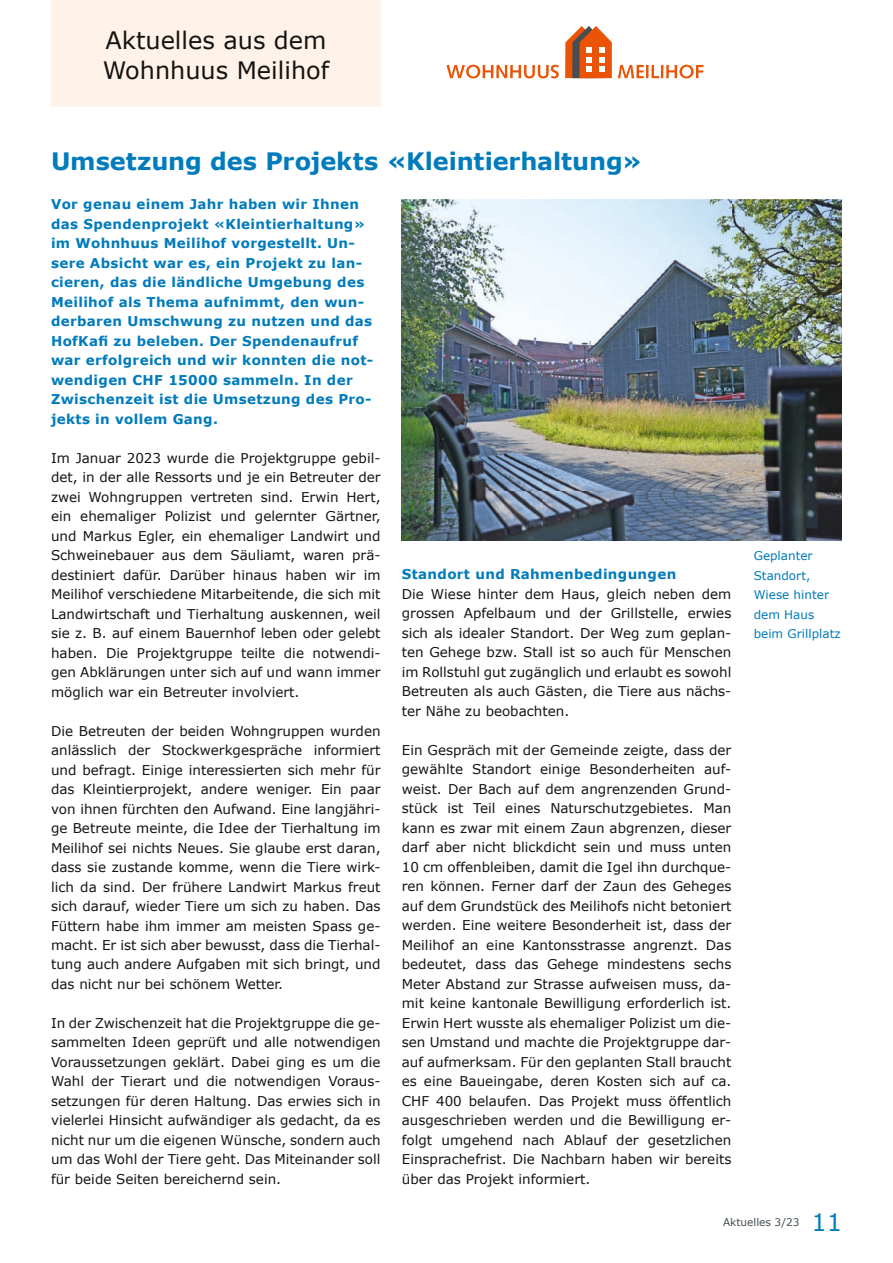
<style>
.page{position:relative;width:893px;height:1263px;background:#fff}
.page>*{position:absolute;margin:0;border:0;box-sizing:border-box;transform-origin:0 0}
.t1{font:700 24px "Verdana";letter-spacing:-.005em;color:#007bbb}
.t2{font:24px/30px "Verdana";color:#131413}
.t3{font:24px "Verdana";color:#007bbb}
.t4{font:13.5px/19.5px "Verdana";color:#131413;text-align:justify}
.t5{font:700 13.5px/19.5px "Verdana";letter-spacing:.025em;color:#007bbb}
.t6{font:12px/19.5px "Verdana";color:#007bbb}
.t7{font:10.5px "Verdana";color:#444e53}
</style>
<div class="page">
<div style="left:51px;top:0;width:330px;height:106px;background:#fff2e8"></div>
<svg style="left:446px;top:65px;width:113px;height:13px"></svg>
<svg style="left:618px;top:65px;width:85px;height:13px"></svg>
<svg style="left:565px;top:26px;width:47px;height:52px"></svg>
<img style="left:402px;top:200px;width:440px;height:341px">
<h1 class="t2" style="left:103px;top:25px;width:228px">Aktuelles aus dem<br>Wohnhuus Meilihof</h1>
<h1 class="t1" style="left:51px;top:144px;width:593px">Umsetzung des Projekts «Kleintierhaltung»</h1>
<p class="t5" style="left:51px;top:194px;width:324px">Vor genau einem Jahr haben wir Ihnen das Spendenprojekt «Kleintierhaltung» im Wohnhuus Meilihof vorgestellt. Un&shy;sere Absicht war es, ein Projekt zu lan&shy;cieren, das die ländliche Umgebung des Meilihof als Thema aufnimmt, den wun&shy;derbaren Umschwung zu nutzen und das HofKafi zu beleben. Der Spendenaufruf war erfolgreich und wir konnten die not&shy;wendigen CHF 15000 sammeln. In der Zwischenzeit ist die Umsetzung des Pro&shy;jekts in vollem Gang.</p>
<p class="t4" style="left:51px;top:448px;width:331px">Im Januar 2023 wurde die Projektgruppe gebil&shy;det, in der alle Ressorts und je ein Betreuter der zwei Wohngruppen vertreten sind. Erwin Hert, ein ehemaliger Polizist und gelernter Gärtner, und Markus Egler, ein ehemaliger Landwirt und Schweinebauer aus dem Säuliamt, waren prä&shy;destiniert dafür. Darüber hinaus haben wir im Meilihof verschiedene Mitarbeitende, die sich mit Landwirtschaft und Tierhaltung auskennen, weil sie z. B. auf einem Bauernhof leben oder gelebt haben. Die Projektgruppe teilte die notwendi&shy;gen Abklärungen unter sich auf und wann immer möglich war ein Betreuter involviert.</p>
<p class="t4" style="left:51px;top:721px;width:331px">Die Betreuten der beiden Wohngruppen wurden anlässlich der Stockwerkgespräche informiert und befragt. Einige interessierten sich mehr für das Kleintierprojekt, andere weniger. Ein paar von ihnen fürchten den Aufwand. Eine langjähri&shy;ge Betreute meinte, die Idee der Tierhaltung im Meilihof sei nichts Neues. Sie glaube erst daran, dass sie zustande komme, wenn die Tiere wirk&shy;lich da sind. Der frühere Landwirt Markus freut sich darauf, wieder Tiere um sich zu haben. Das Füttern habe ihm immer am meisten Spass ge&shy;macht. Er ist sich aber bewusst, dass die Tierhal&shy;tung auch andere Aufgaben mit sich bringt, und das nicht nur bei schönem Wetter.</p>
<p class="t4" style="left:51px;top:1013px;width:331px">In der Zwischenzeit hat die Projektgruppe die ge&shy;sammelten Ideen geprüft und alle notwendigen Voraussetzungen geklärt. Dabei ging es um die Wahl der Tierart und die notwendigen Voraus&shy;setzungen für deren Haltung. Das erwies sich in vielerlei Hinsicht aufwändiger als gedacht, da es nicht nur um die eigenen Wünsche, sondern auch um das Wohl der Tiere geht. Das Miteinander soll für beide Seiten bereichernd sein.</p>
<p class="t5" style="left:402px;top:564px;width:276px">Standort und Rahmenbedingungen</p>
<p class="t4" style="left:402px;top:584px;width:331px">Die Wiese hinter dem Haus, gleich neben dem grossen Apfelbaum und der Grillstelle, erwies sich als idealer Standort. Der Weg zum geplan&shy;ten Gehege bzw. Stall ist so auch für Menschen im Rollstuhl gut zugänglich und erlaubt es sowohl Betreuten als auch Gästen, die Tiere aus nächs&shy;ter Nähe zu beobachten.</p>
<p class="t4" style="left:402px;top:740px;width:331px">Ein Gespräch mit der Gemeinde zeigte, dass der gewählte Standort einige Besonderheiten auf&shy;weist. Der Bach auf dem angrenzenden Grund&shy;stück ist Teil eines Naturschutzgebietes. Man kann es zwar mit einem Zaun abgrenzen, dieser darf aber nicht blickdicht sein und muss unten 10 cm offenbleiben, damit die Igel ihn durchque&shy;ren können. Ferner darf der Zaun des Geheges auf dem Grundstück des Meilihofs nicht betoniert werden. Eine weitere Besonderheit ist, dass der Meilihof an eine Kantonsstrasse angrenzt. Das bedeutet, dass das Gehege mindestens sechs Meter Abstand zur Strasse aufweisen muss, da&shy;mit keine kantonale Bewilligung erforderlich ist.<br>Erwin Hert wusste als ehemaliger Polizist um die&shy;sen Umstand und machte die Projektgruppe dar&shy;auf aufmerksam. Für den geplanten Stall braucht es eine Baueingabe, deren Kosten sich auf ca.<br>CHF 400 belaufen. Das Projekt muss öffentlich ausgeschrieben werden und die Bewilligung er&shy;folgt umgehend nach Ablauf der gesetzlichen Einsprachefrist. Die Nachbarn haben wir bereits über das Projekt informiert.</p>
<p class="t6" style="left:754px;top:546px;width:89px">Geplanter<br>Standort,<br>Wiese hinter dem Haus beim Grillplatz</p>
<p class="t7" style="left:723px;top:1215px;width:78px">Aktuelles 3/23</p>
<h1 class="t3" style="left:811px;top:1205px;width:32px">11</h1>
</div>
